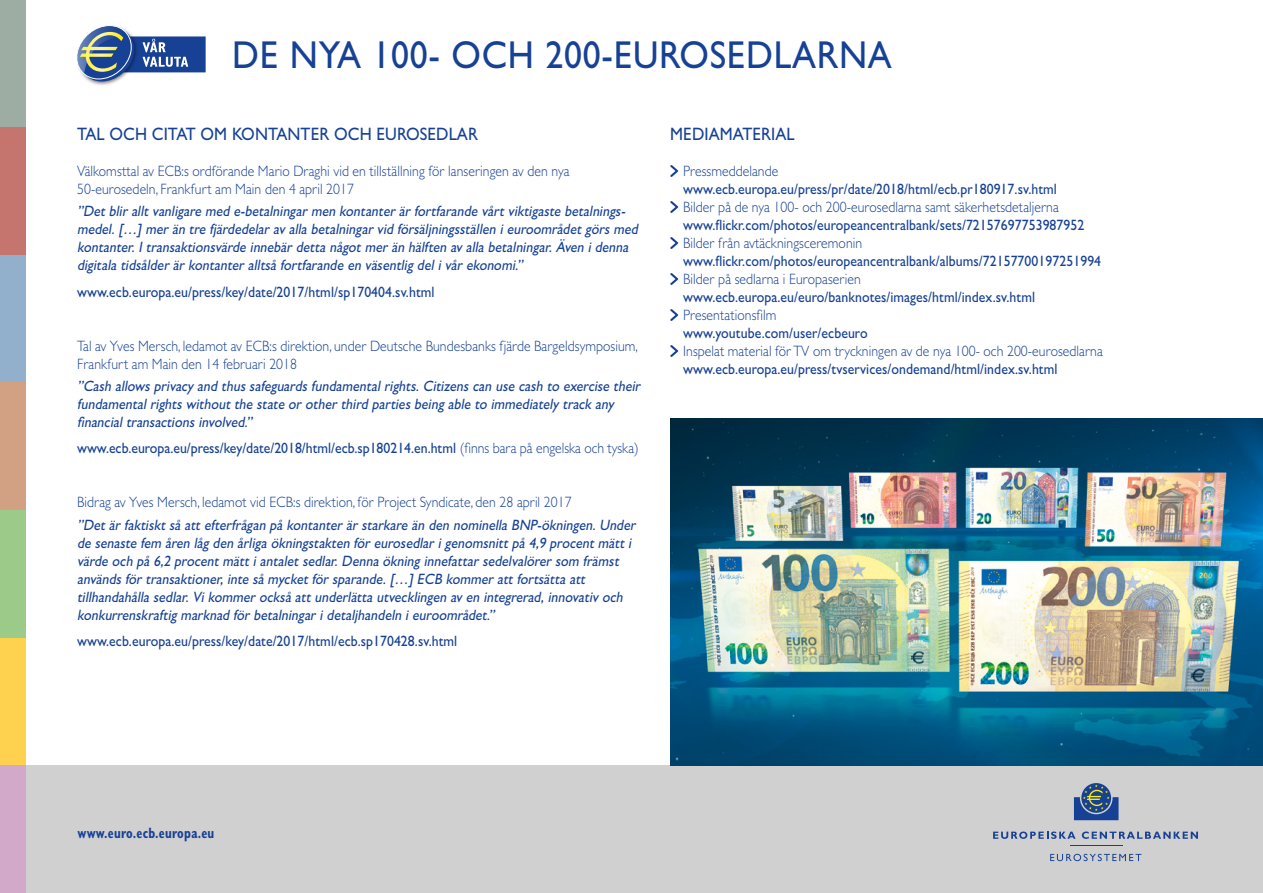
<style>
.page{position:relative;width:1263px;height:893px;background:#fff}
.page>*{position:absolute;margin:0;border:0;box-sizing:border-box;transform-origin:0 0}
.t1{font:500 39px "Gill Sans MT Pro";letter-spacing:.02em;color:#164194;scale:.92 1}
.t2{font:500 18px "Gill Sans MT Pro";letter-spacing:.005em;color:#164194;scale:.92 1}
.t3{font:italic 500 15px/18px "Gill Sans MT Pro";letter-spacing:.005em;color:#164194;scale:.92 1}
.t4{font:500 15px "Gill Sans MT Pro";letter-spacing:.005em;color:#164194;scale:.92 1}
.t5{font:300 15px/18px "Gill Sans MT Pro";letter-spacing:.005em;color:#164194;scale:.92 1}
.t6{font:700 condensed 15px "Gill Sans MT Pro";letter-spacing:.02em;color:#164194;scale:.85 1}
.s1{font-weight:300}
</style>
<div class="page">
<div style="left:0;top:765px;width:1263px;height:128px;background:#d0d0d0"></div>
<img style="left:670px;top:419px;width:593px;height:346px">
<img style="left:90px;top:82px;width:25px;height:3px">
<svg style="left:77px;top:25px;width:129px;height:57px"></svg>
<svg style="left:1074px;top:784px;width:44px;height:36px"></svg>
<hr style="left:1070px;top:845px;width:52px;height:1px;background:#164194">
<svg style="left:993px;top:831px;width:82px;height:8px"></svg>
<svg style="left:1082px;top:831px;width:116px;height:8px"></svg>
<svg style="left:1050px;top:854px;width:91px;height:7px"></svg>
<svg style="left:670px;top:165px;width:8px;height:12px"></svg>
<svg style="left:670px;top:201px;width:8px;height:12px"></svg>
<svg style="left:670px;top:237px;width:8px;height:12px"></svg>
<svg style="left:670px;top:273px;width:8px;height:12px"></svg>
<svg style="left:670px;top:309px;width:8px;height:12px"></svg>
<svg style="left:670px;top:345px;width:8px;height:12px"></svg>
<div style="left:0;top:0;width:26px;height:128px;background:#9dada3"></div>
<div style="left:0;top:128px;width:26px;height:127px;background:#c6756e"></div>
<div style="left:0;top:255px;width:26px;height:128px;background:#92afcc"></div>
<div style="left:0;top:383px;width:26px;height:127px;background:#d2a184"></div>
<div style="left:0;top:510px;width:26px;height:128px;background:#9bca89"></div>
<div style="left:0;top:638px;width:26px;height:127px;background:#fed24e"></div>
<div style="left:0;top:765px;width:26px;height:128px;background:#d2a9c8"></div>
<h1 class="t1" style="left:232px;top:32px;width:719px">DE NYA 100- OCH 200-EUROSEDLARNA</h1>
<p class="t2" style="left:77px;top:123px;width:437px">TAL OCH CITAT OM KONTANTER OCH EUROSEDLAR</p>
<p class="t5" style="left:77px;top:162px;width:537px">Välkomsttal av ECB:s ordförande Mario Draghi vid en tillställning för lanseringen av den nya<br>50-eurosedeln, Frankfurt am Main den 4 april 2017</p>
<p class="t3" style="left:77px;top:202px;width:614px">”Det blir allt vanligare med e-betalningar men kontanter är fortfarande vårt viktigaste betalnings&shy;medel. […] mer än tre fjärdedelar av alla betalningar vid försäljningsställen i euroområdet görs med kontanter. I transaktionsvärde innebär detta något mer än hälften av alla betalningar. Även i denna digitala tidsålder är kontanter alltså fortfarande en väsentlig del i vår ekonomi.”</p>
<p class="t4" style="left:77px;top:283px;width:390px">www.ecb.europa.eu/press/key/date/2017/html/sp170404.sv.html</p>
<p class="t5" style="left:77px;top:336px;width:611px">Tal av Yves Mersch, ledamot av ECB:s direktion, under Deutsche Bundesbanks fjärde Bargeldsymposium,<br>Frankfurt am Main den 14 februari 2018</p>
<p class="t3" style="left:77px;top:377px;width:617px">”Cash allows privacy and thus safeguards fundamental rights. Citizens can use cash to exercise their fundamental rights without the state or other third parties being able to immediately track any financial transactions involved.”</p>
<p class="t4" style="left:77px;top:439px;width:612px">www.ecb.europa.eu/press/key/date/2018/html/ecb.sp180214.en.html <span class="s1">(finns bara på engelska och tyska)</span></p>
<p class="t5" style="left:77px;top:493px;width:539px">Bidrag av Yves Mersch, ledamot vid ECB:s direktion, för Project Syndicate, den 28 april 2017</p>
<p class="t3" style="left:77px;top:515px;width:612px">”Det är faktiskt så att efterfrågan på kontanter är starkare än den nominella BNP-ökningen. Under de senaste fem åren låg den årliga ökningstakten för eurosedlar i genomsnitt på 4,9 procent mätt i värde och på 6,2 procent mätt i antalet sedlar. Denna ökning innefattar sedelvalörer som främst används för transaktioner, inte så mycket för sparande. […] ECB kommer att fortsätta att tillhandahålla sedlar. Vi kommer också att underlätta utvecklingen av en integrerad, innovativ och konkurrenskraftig marknad för betalningar i detalj handeln i euroområdet.”</p>
<p class="t4" style="left:77px;top:632px;width:415px">www.ecb.europa.eu/press/key/date/2017/html/ecb.sp170428.sv.html</p>
<p class="t2" style="left:670px;top:123px;width:137px">MEDIAMATERIAL</p>
<p class="t5" style="left:683px;top:162px;width:105px">Pressmeddelande</p>
<p class="t4" style="left:683px;top:180px;width:408px">www.ecb.europa.eu/press/pr/date/2018/html/ecb.pr180917.sv.html</p>
<p class="t5" style="left:683px;top:198px;width:410px">Bilder på de nya 100- och 200-eurosedlarna samt säkerhetsdetaljerna</p>
<p class="t4" style="left:683px;top:216px;width:438px">www.flickr.com/photos/europeancentralbank/sets/72157697753987952</p>
<p class="t5" style="left:683px;top:234px;width:196px">Bilder från avtäckningsceremonin</p>
<p class="t4" style="left:683px;top:252px;width:456px">www.flickr.com/photos/europeancentralbank/albums/72157700197251994</p>
<p class="t5" style="left:683px;top:270px;width:195px">Bilder på sedlarna i Europaserien</p>
<p class="t4" style="left:683px;top:288px;width:384px">www.ecb.europa.eu/euro/banknotes/images/html/index.sv.html</p>
<p class="t5" style="left:683px;top:306px;width:103px">Presentationsfilm</p>
<p class="t4" style="left:683px;top:324px;width:202px">www.youtube.com/user/ecbeuro</p>
<p class="t5" style="left:683px;top:342px;width:457px">Inspelat material för TV om tryckningen av de nya 100- och 200-eurosedlarna</p>
<p class="t4" style="left:683px;top:360px;width:408px">www.ecb.europa.eu/press/tvservices/ondemand/html/index.sv.html</p>
<p class="t6" style="left:77px;top:824px;width:163px">www.euro.ecb.europa.eu</p>
</div>
